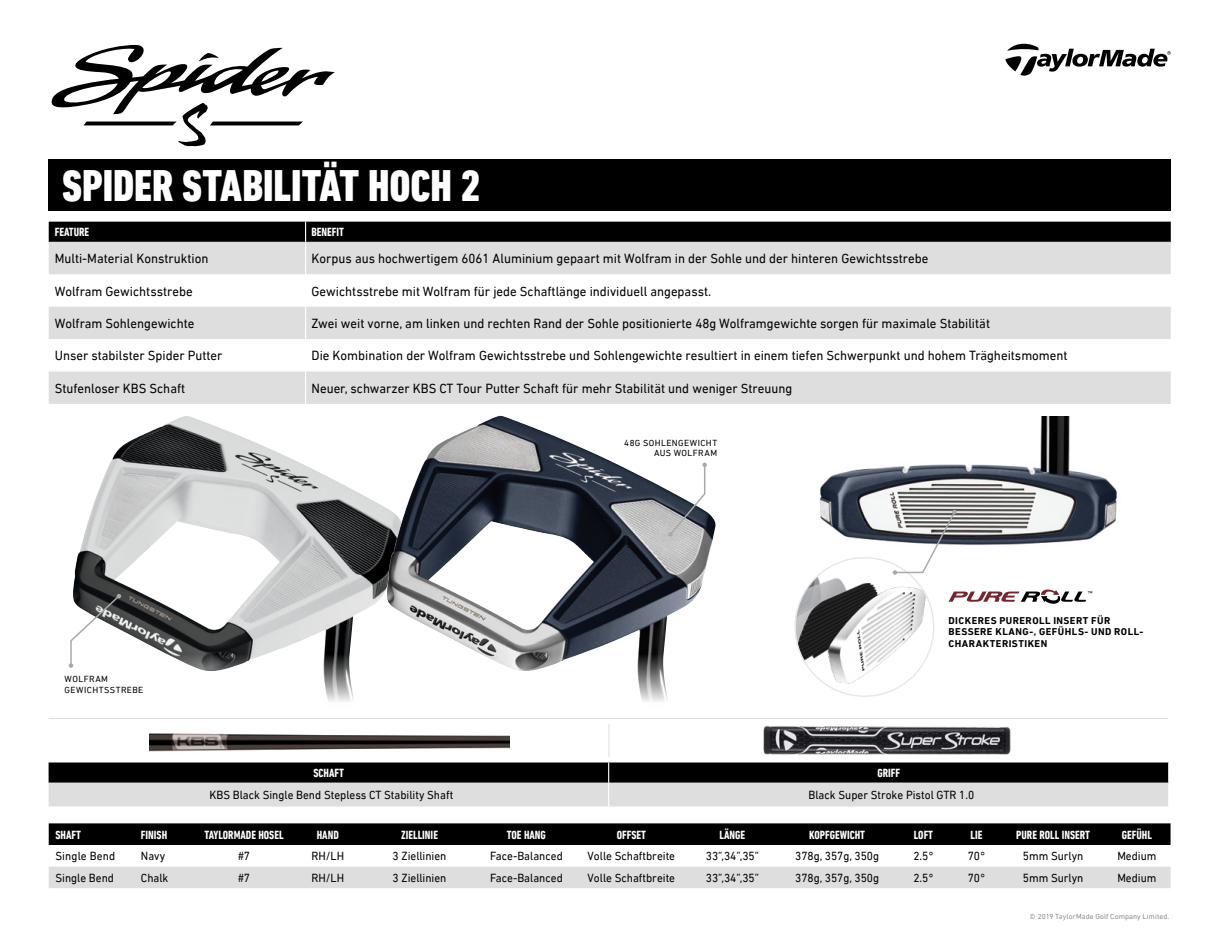
<style>
.page{position:relative;width:1215px;height:945px;background:#fff}
.page>*{position:absolute;margin:0;border:0;box-sizing:border-box;transform-origin:0 0}
.t1{font:800 condensed 45px "DIN Next LT Pro";letter-spacing:-.005em;color:#fff}
.t2{font:13.5px "DIN Next LT Pro";color:#000;scale:.96 1}
.t3{font:12px "DIN Next LT Pro";color:#000;scale:.95 1}
.t4{font:700 condensed 12px "DIN Next LT Pro";color:#fff}
.t5{font:700 10.05px/11.4px "DIN Next LT Pro";letter-spacing:.045em;color:#000}
.t6{font:9px/10.5px "DIN Next LT Pro";letter-spacing:.045em;color:#000}
.t7{font:7.5px "DIN Next LT Pro";letter-spacing:.01em;color:#717073}
.t8{font:5.7px "DIN Next LT Pro";color:#000}
</style>
<div class="page">
<img style="left:819px;top:416px;width:298px;height:155px">
<div style="left:49px;top:823px;width:1122px;height:22px;background:#000"></div>
<div style="left:49px;top:867px;width:1122px;height:21px;background:#dfdede"></div>
<div style="left:49px;top:159px;width:1122px;height:52px;background:#000"></div>
<img style="left:795px;top:558px;width:139px;height:138px;border-radius:69px">
<svg style="left:893px;top:510px;width:64px;height:65px"></svg>
<svg style="left:949px;top:589px;width:138px;height:15px"></svg>
<svg style="left:51px;top:45px;width:284px;height:101px"></svg>
<svg style="left:49px;top:763px;width:1120px;height:44px;background:#7c7b7b"></svg>
<hr style="left:609px;top:724px;width:1px;height:34px;background:#dfdede">
<svg style="left:49px;top:242px;width:1122px;height:162px;fill:#dfdede"></svg>
<div style="left:49px;top:222px;width:1122px;height:20px;background:#000"></div>
<hr style="left:305px;top:242px;width:1px;height:32px;background:#fff">
<hr style="left:305px;top:274px;width:1px;height:33px;background:#fff">
<hr style="left:305px;top:307px;width:1px;height:32px;background:#fff">
<hr style="left:305px;top:339px;width:1px;height:32px;background:#fff">
<hr style="left:305px;top:371px;width:1px;height:33px;background:#fff">
<hr style="left:49px;top:718px;width:1119px;height:1px;background:#dfdede">
<img style="left:149px;top:733px;width:360px;height:19px">
<img style="left:763px;top:726px;width:248px;height:29px">
<img style="left:73px;top:416px;width:314px;height:285px">
<img style="left:387px;top:416px;width:329px;height:285px">
<svg style="left:69px;top:594px;width:52px;height:74px"></svg>
<svg style="left:668px;top:463px;width:39px;height:74px"></svg>
<svg style="left:1005px;top:43px;width:166px;height:33px"></svg>
<h1 class="t1" style="left:62px;top:160px;width:420px">SPIDER STABILITÄT HOCH 2</h1>
<p class="t4" style="left:55px;top:225px;width:36px">FEATURE</p>
<p class="t4" style="left:312px;top:225px;width:34px">BENEFIT</p>
<p class="t2" style="left:55px;top:251px;width:162px">Multi-Material Konstruktion</p>
<p class="t2" style="left:312px;top:251px;width:644px">Korpus aus hochwertigem 6061 Aluminium gepaart mit Wolfram in der Sohle und der hinteren Gewichtsstrebe</p>
<p class="t2" style="left:55px;top:283px;width:145px">Wolfram Gewichtsstrebe</p>
<p class="t2" style="left:312px;top:283px;width:418px">Gewichtsstrebe mit Wolfram für jede Schaftlänge individuell angepasst.</p>
<p class="t2" style="left:55px;top:316px;width:147px">Wolfram Sohlengewichte</p>
<p class="t2" style="left:312px;top:316px;width:708px">Zwei weit vorne, am linken und rechten Rand der Sohle positionierte 48g Wolframgewichte sorgen für maximale Stabilität</p>
<p class="t2" style="left:55px;top:348px;width:176px">Unser stabilster Spider Putter</p>
<p class="t2" style="left:312px;top:348px;width:789px">Die Kombination der Wolfram Gewichtsstrebe und Sohlengewichte resultiert in einem tiefen Schwerpunkt und hohem Trägheitsmoment</p>
<p class="t2" style="left:55px;top:380px;width:138px">Stufenloser KBS Schaft</p>
<p class="t2" style="left:312px;top:380px;width:502px">Neuer, schwarzer KBS CT Tour Putter Schaft für mehr Stabilität und weniger Streuung</p>
<p class="t6" style="left:65px;top:674px;width:80px">WOLFRAM<br>GEWICHTSSTREBE</p>
<p class="t6" style="left:624px;top:437px;width:94px;text-align:right">48G SOHLENGEWICHT<br>AUS WOLFRAM</p>
<p class="t8" style="left:1088px;top:590px;width:6px">™</p>
<p class="t5" style="left:949px;top:615px;width:196px">DICKERES PUREROLL INSERT FÜR<br>BESSERE KLANG-, GEFÜHLS- UND ROLL-<br>CHARAKTERISTIKEN</p>
<p class="t4" style="left:313px;top:766px;width:32px">SCHAFT</p>
<p class="t4" style="left:877px;top:766px;width:24px">GRIFF</p>
<p class="t3" style="left:209px;top:788px;width:258px">KBS Black Single Bend Stepless CT Stability Shaft</p>
<p class="t3" style="left:809px;top:788px;width:176px">Black Super Stroke Pistol GTR 1.0</p>
<p class="t4" style="left:55px;top:828px;width:27px">SHAFT</p>
<p class="t4" style="left:141px;top:828px;width:28px">FINISH</p>
<p class="t4" style="left:204px;top:828px;width:81px">TAYLORMADE HOSEL</p>
<p class="t4" style="left:317px;top:828px;width:24px">HAND</p>
<p class="t4" style="left:401px;top:828px;width:38px">ZIELLINIE</p>
<p class="t4" style="left:507px;top:828px;width:41px">TOE HANG</p>
<p class="t4" style="left:617px;top:828px;width:31px">OFFSET</p>
<p class="t4" style="left:720px;top:828px;width:27px">LÄNGE</p>
<p class="t4" style="left:809px;top:828px;width:57px">KOPFGEWICHT</p>
<p class="t4" style="left:914px;top:828px;width:21px">LOFT</p>
<p class="t4" style="left:970px;top:828px;width:13px">LIE</p>
<p class="t4" style="left:1016px;top:828px;width:75px">PURE ROLL INSERT</p>
<p class="t4" style="left:1122px;top:828px;width:32px">GEFÜHL</p>
<p class="t3" style="left:55px;top:849px;width:64px">Single Bend</p>
<p class="t3" style="left:141px;top:849px;width:27px">Navy</p>
<p class="t3" style="left:238px;top:849px;width:14px">#7</p>
<p class="t3" style="left:311px;top:849px;width:36px">RH/LH</p>
<p class="t3" style="left:393px;top:849px;width:58px">3 Ziellinien</p>
<p class="t3" style="left:490px;top:849px;width:78px">Face-Balanced</p>
<p class="t3" style="left:588px;top:849px;width:94px">Volle Schaftbreite</p>
<p class="t3" style="left:706px;top:849px;width:57px">33”,34”,35”</p>
<p class="t3" style="left:795px;top:849px;width:90px">378g, 357g, 350g</p>
<p class="t3" style="left:913px;top:849px;width:23px">2.5°</p>
<p class="t3" style="left:968px;top:849px;width:20px">70°</p>
<p class="t3" style="left:1023px;top:849px;width:65px">5mm Surlyn</p>
<p class="t3" style="left:1117px;top:849px;width:43px">Medium</p>
<p class="t3" style="left:55px;top:871px;width:63px">Single Bend</p>
<p class="t3" style="left:141px;top:871px;width:31px">Chalk</p>
<p class="t3" style="left:238px;top:871px;width:14px">#7</p>
<p class="t3" style="left:311px;top:871px;width:36px">RH/LH</p>
<p class="t3" style="left:393px;top:871px;width:58px">3 Ziellinien</p>
<p class="t3" style="left:490px;top:871px;width:78px">Face-Balanced</p>
<p class="t3" style="left:588px;top:871px;width:94px">Volle Schaftbreite</p>
<p class="t3" style="left:706px;top:871px;width:57px">33”,34”,35”</p>
<p class="t3" style="left:795px;top:871px;width:90px">378g, 357g, 350g</p>
<p class="t3" style="left:913px;top:871px;width:23px">2.5°</p>
<p class="t3" style="left:968px;top:871px;width:20px">70°</p>
<p class="t3" style="left:1023px;top:871px;width:65px">5mm Surlyn</p>
<p class="t3" style="left:1117px;top:871px;width:43px">Medium</p>
<p class="t7" style="left:1030px;top:912px;width:141px">© 2019 TaylorMade Golf Company Limited.</p>
</div>
